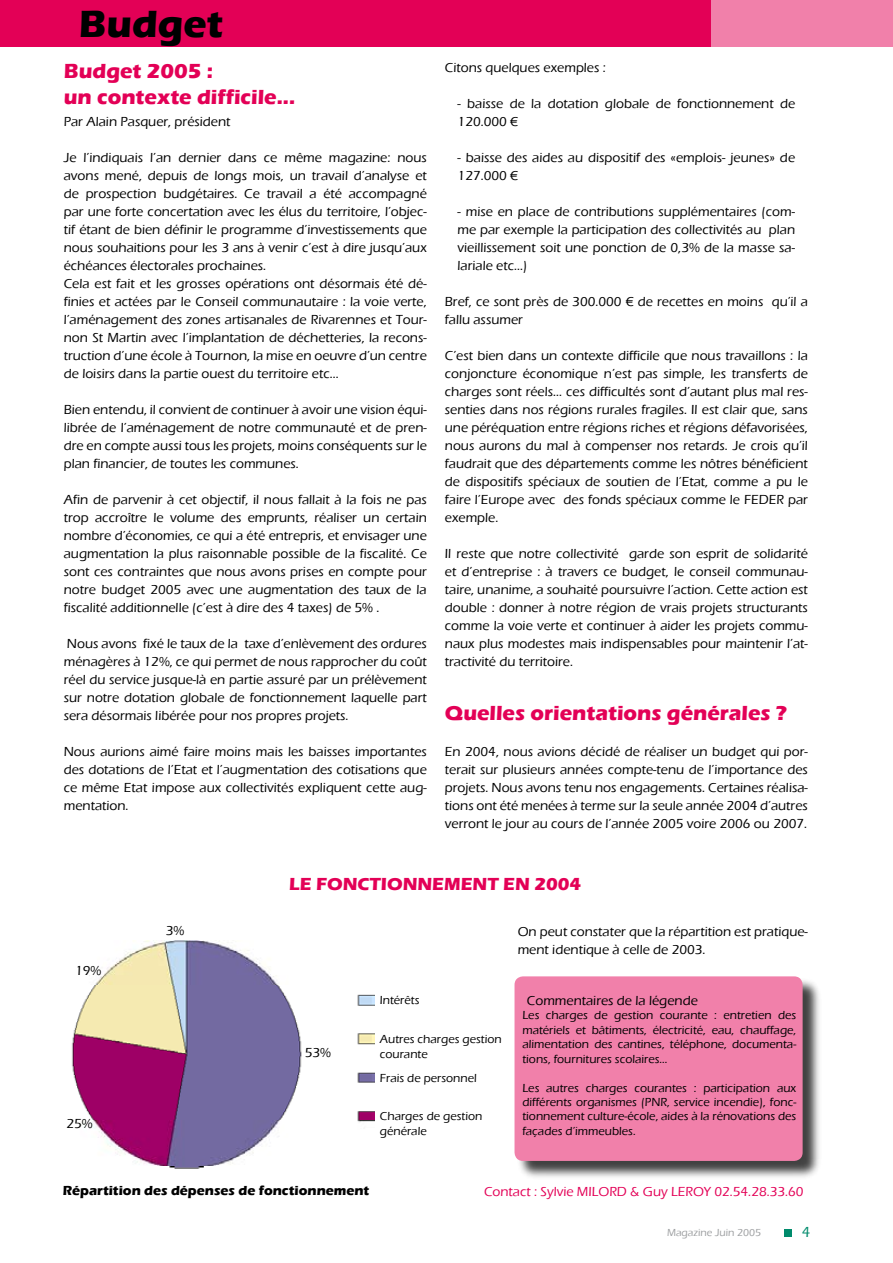
<style>
.page{position:relative;width:893px;height:1263px;background:#fff}
.page>*{position:absolute;margin:0;border:0;box-sizing:border-box;transform-origin:0 0}
.t1{font:700 39px "Eras ITC";color:#000}
.t2{font:700 21px/25.2px "Eras ITC";color:#e30056}
.t3{font:700 18px "Eras ITC";color:#e30056}
.t4{font:500 15px "Eras ITC";color:#008b6c}
.t5{font:500 13.5px/18px "Eras ITC";color:#000;text-align:justify}
.t6{font:500 13.5px "Eras ITC";color:#e30056}
.t7{font:700 13.5px "Eras ITC";color:#000}
.t8{font:500 12px/14.4px "Eras ITC";color:#000}
.t9{font:500 10.5px "Eras ITC";color:#9d9fa1}
</style>
<div class="page">
<div style="left:0;top:0;width:713px;height:47px;background:#e30056"></div>
<div style="left:711px;top:0;width:182px;height:47px;background:#f180aa"></div>
<div style="left:784px;top:1229px;width:8px;height:8px;background:#008b6c"></div>
<img style="left:71px;top:940px;width:303px;height:228px">
<div style="left:516px;top:978px;width:307px;height:203px;background:#000;opacity:.75"></div>
<div style="left:514px;top:976px;width:289px;height:185px;background:#f180aa;border-radius:9px"></div>
<h1 class="t1" style="left:79px;top:1px;width:146px">Budget</h1>
<h2 class="t2" style="left:64px;top:59px;width:233px">Budget 2005 :<br>un contexte difficile...</h2>
<p class="t5" style="left:64px;top:113px;width:168px">Par Alain Pasquer, président</p>
<p class="t5" style="left:64px;top:149px;width:365px;text-align:left">Je l’indiquais l’an dernier dans ce même magazine: nous avons mené, depuis de longs mois, un travail d’analyse et de prospection budgétaires. Ce travail a été accompagné par une forte concertation avec les élus du territoire, l’objec&shy;tif étant de bien définir le programme d’investissements que nous souhaitions pour les 3 ans à venir c’est à dire jusqu’aux échéances électorales prochaines.<br>Cela est fait et les grosses opérations ont désormais été dé&shy;finies et actées par le Conseil communautaire : la voie verte, l’aménagement des zones artisanales de Rivarennes et Tour&shy;non St Martin avec l’implantation de déchetteries, la recons&shy;truction d’une école à Tournon, la mise en oeuvre d’un centre de loisirs dans la partie ouest du territoire etc...</p>
<p class="t5" style="left:64px;top:401px;width:365px">Bien entendu, il convient de continuer à avoir une vision équi&shy;librée de l’aménagement de notre communauté et de pren&shy;dre en compte aussi tous les projets, moins conséquents sur le plan financier, de toutes les communes.</p>
<p class="t5" style="left:64px;top:491px;width:365px">Afin de parvenir à cet objectif, il nous fallait à la fois ne pas trop accroître le volume des emprunts, réaliser un certain nombre d’économies, ce qui a été entrepris, et envisager une augmentation la plus raisonnable possible de la fiscalité. Ce sont ces contraintes que nous avons prises en compte pour notre budget 2005 avec une augmentation des taux de la fiscalité additionnelle (c’est à dire des 4 taxes) de 5% .</p>
<p class="t5" style="left:64px;top:635px;width:365px">Nous avons fixé le taux de la taxe d’enlèvement des ordures ménagères à 12%, ce qui permet de nous rapprocher du coût réel du service jusque-là en partie assuré par un prélèvement sur notre dotation globale de fonctionnement laquelle part sera désormais libérée pour nos propres projets.</p>
<p class="t5" style="left:64px;top:743px;width:365px">Nous aurions aimé faire moins mais les baisses importantes des dotations de l’Etat et l’augmentation des cotisations que ce même Etat impose aux collectivités expliquent cette aug&shy;mentation.</p>
<p class="t5" style="left:445px;top:59px;width:163px">Citons quelques exemples :</p>
<p class="t5" style="left:458px;top:95px;width:339px">- baisse de la dotation globale de fonctionnement de<br>120.000 €</p>
<p class="t5" style="left:458px;top:149px;width:339px">- baisse des aides au dispositif des «emplois- jeunes» de<br>127.000 €</p>
<p class="t5" style="left:458px;top:203px;width:339px">- mise en place de contributions supplémentaires (com&shy;me par exemple la participation des collectivités au plan vieillissement soit une ponction de 0,3% de la masse sa&shy;lariale etc...)</p>
<p class="t5" style="left:445px;top:293px;width:365px">Bref, ce sont près de 300.000 € de recettes en moins qu’il a fallu assumer</p>
<p class="t5" style="left:445px;top:347px;width:365px">C’est bien dans un contexte difficile que nous travaillons : la conjoncture économique n’est pas simple, les transferts de charges sont réels... ces difficultés sont d’autant plus mal res&shy;senties dans nos régions rurales fragiles. Il est clair que, sans une péréquation entre régions riches et régions défavorisées, nous aurons du mal à compenser nos retards. Je crois qu’il faudrait que des départements comme les nôtres bénéficient de dispositifs spéciaux de soutien de l’Etat, comme a pu le faire l’Europe avec des fonds spéciaux comme le FEDER par exemple.</p>
<p class="t5" style="left:445px;top:545px;width:365px">Il reste que notre collectivité garde son esprit de solidarité et d’entreprise : à travers ce budget, le conseil communau&shy;taire, unanime, a souhaité poursuivre l’action. Cette action est double : donner à notre région de vrais projets structurants comme la voie verte et continuer à aider les projets commu&shy;naux plus modestes mais indispensables pour maintenir l’at&shy;tractivité du territoire.</p>
<h2 class="t2" style="left:445px;top:700px;width:343px">Quelles orientations générales ?</h2>
<p class="t5" style="left:445px;top:743px;width:365px">En 2004, nous avions décidé de réaliser un budget qui por&shy;terait sur plusieurs années compte-tenu de l’importance des projets. Nous avons tenu nos engagements. Certaines réalisa&shy;tions ont été menées à terme sur la seule année 2004 d’autres verront le jour au cours de l’année 2005 voire 2006 ou 2007.</p>
<p class="t5" style="left:75px;top:962px;width:28px">19%</p>
<p class="t5" style="left:66px;top:1115px;width:28px">25%</p>
<p class="t5" style="left:166px;top:921px;width:20px">3%</p>
<h3 class="t3" style="left:289px;top:874px;width:294px">LE FONCTIONNEMENT EN 2004</h3>
<p class="t5" style="left:305px;top:1044px;width:28px">53%</p>
<p class="t8" style="left:380px;top:993px;width:41px">Intérêts</p>
<p class="t8" style="left:380px;top:1031px;width:123px;line-height:15px">Autres charges gestion courante</p>
<p class="t8" style="left:380px;top:1071px;width:98px">Frais de personnel</p>
<p class="t8" style="left:380px;top:1108px;width:104px;line-height:15px">Charges de gestion générale</p>
<p class="t5" style="left:518px;top:923px;width:292px">On peut constater que la répartition est pratique&shy;ment identique à celle de 2003.</p>
<p class="t5" style="left:527px;top:992px;width:173px">Commentaires de la légende</p>
<p class="t8" style="left:522px;top:1008px;width:275px;text-align:justify">Les charges de gestion courante : entretien des matériels et bâtiments, électricité, eau, chauffage, alimentation des cantines, téléphone, documenta&shy;tions, fournitures scolaires...</p>
<p class="t8" style="left:522px;top:1080px;width:275px;text-align:justify">Les autres charges courantes : participation aux différents organismes (PNR, service incendie), fonc&shy;tionnement culture-école, aides à la rénovations des façades d’immeubles.</p>
<p class="t7" style="left:63px;top:1183px;width:308px">Répartition des dépenses de fonctionnement</p>
<p class="t6" style="left:484px;top:1184px;width:321px">Contact : Sylvie MILORD &amp; Guy LEROY 02.54.28.33.60</p>
<p class="t9" style="left:667px;top:1227px;width:95px">Magazine Juin 2005</p>
<p class="t4" style="left:802px;top:1224px;width:10px">4</p>
</div>
